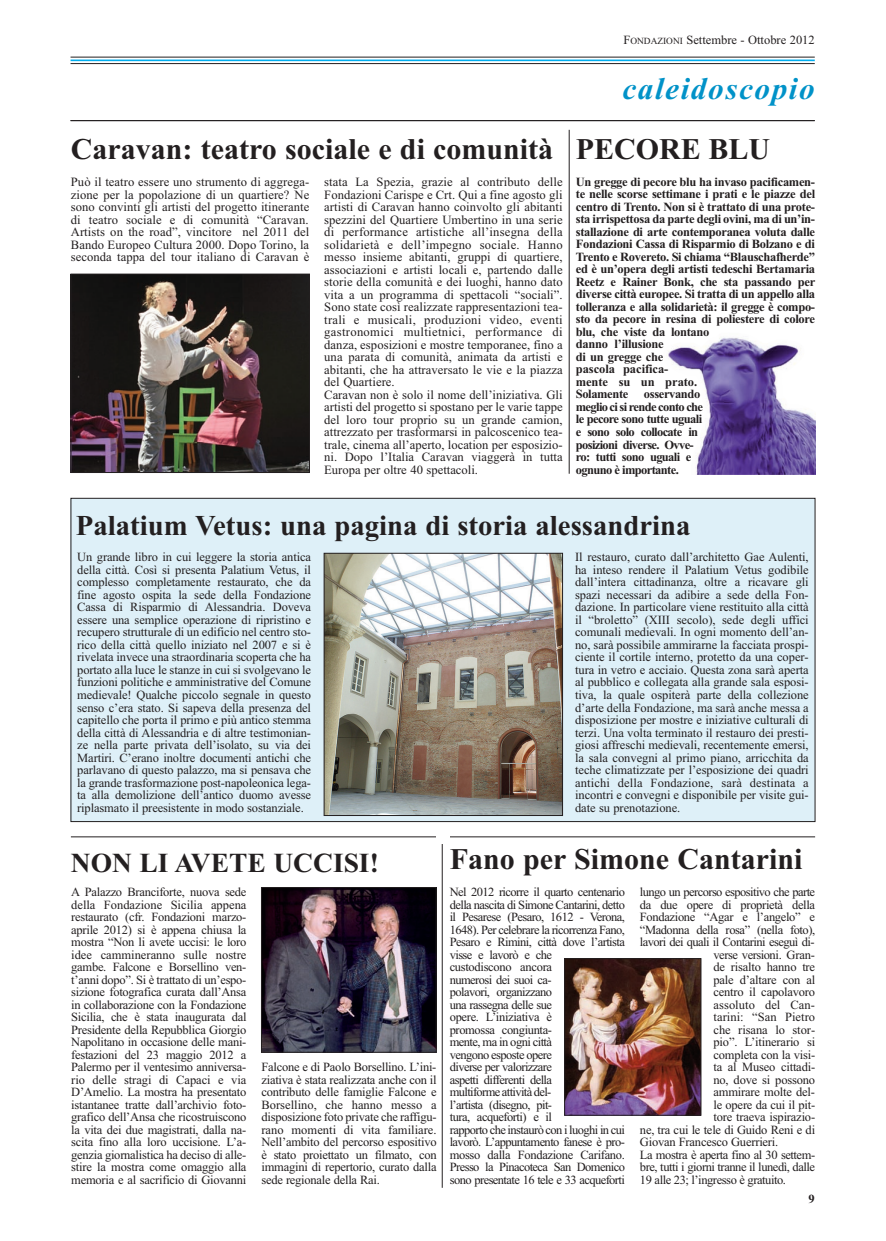
<style>
.page{position:relative;width:886px;height:1241px;background:#fff}
.page>*{position:absolute;margin:0;border:0;box-sizing:border-box;transform-origin:0 0}
.t1{font:italic 700 31.25px "Times New Roman";letter-spacing:.05em;color:#0092c8}
.t2{font:700 30px "Times New Roman";color:#231f20}
.t3{font:700 28.75px "Times New Roman";color:#231f20}
.t4{font:700 27.5px "Times New Roman";color:#231f20}
.t5{font:12.62px/12.5px "Times New Roman";letter-spacing:.005em;color:#231f20;text-align:justify}
.t6{font:12.5px/12.5px "Times New Roman";letter-spacing:-.035em;color:#231f20;text-align:justify}
.t7{font:700 12.5px/12.5px "Times New Roman";letter-spacing:-.025em;color:#231f20}
.t8{font:12.5px "Times New Roman";letter-spacing:-.015em;color:#231f20}
.t9{font:12.5px "Times New Roman";letter-spacing:.005em;color:#231f20}
.t10{font:12.5px "Times New Roman";color:#231f20}
.t11{font:12.5px "Times New Roman";letter-spacing:-.005em;color:#231f20}
.s1{font-size:9.38px}
</style>
<div class="page">
<div style="left:71px;top:498px;width:744px;height:323px;background:#def0f8"></div>
<hr style="left:71px;top:59px;width:744px;height:2px;background:#00aeef">
<hr style="left:71px;top:57px;width:744px;height:1px;background:#231f20">
<hr style="left:71px;top:63px;width:744px;height:1px;background:#231f20">
<hr style="left:71px;top:120px;width:744px;height:1px;background:#231f20">
<img style="left:263px;top:889px;width:171px;height:161px">
<div style="left:261px;top:887px;width:175px;height:165px;border:1px solid #231f20"></div>
<img style="left:566px;top:960px;width:133px;height:153px">
<div style="left:564px;top:958px;width:137px;height:157px;border:1px solid #231f20"></div>
<hr style="left:71px;top:836px;width:744px;height:1px;background:#231f20">
<hr style="left:569px;top:130px;width:1px;height:343px;background:#231f20">
<hr style="left:442px;top:836px;width:1px;height:351px;background:#231f20">
<img style="left:326px;top:555px;width:235px;height:258px">
<div style="left:324px;top:553px;width:239px;height:262px;border:1px solid #231f20"></div>
<img style="left:73px;top:276px;width:234px;height:194px">
<div style="left:71px;top:274px;width:238px;height:198px;border:1px solid #231f20"></div>
<div style="left:437px;top:830px;width:13px;height:13px;background:#fff"></div>
<img style="left:666px;top:337px;width:150px;height:138px">
<p class="t10" style="left:623px;top:35px;width:193px">F<span class="s1">ONDAZIONI</span> Settembre - Ottobre 2012</p>
<h2 class="t2" style="left:71px;top:139px;width:484px">Caravan: teatro sociale e di comunità</h2>
<h1 class="t1" style="left:622px;top:78px;width:194px">caleidoscopio</h1>
<h2 class="t2" style="left:576px;top:139px;width:196px">PECORE BLU</h2>
<p class="t5" style="left:71px;top:177px;width:240px">Può il teatro essere uno strumento di aggrega&shy;zione per la popolazione di un quartiere? Ne sono convinti gli artisti del progetto itinerante di teatro sociale e di comunità “Caravan.<br>Artists on the road”, vincitore nel 2011 del Bando Europeo Cultura 2000. Dopo Torino, la seconda tappa del tour italiano di Caravan è</p>
<p class="t5" style="left:324px;top:177px;width:240px;text-align:left">stata La Spezia, grazie al contributo delle Fondazioni Carispe e Crt. Qui a fine agosto gli artisti di Caravan hanno coinvolto gli abitanti spezzini del Quartiere Umbertino in una serie di performance artistiche all’insegna della solidarietà e dell’impegno sociale. Hanno messo insieme abitanti, gruppi di quartiere, associazioni e artisti locali e, partendo dalle storie della comunità e dei luoghi, hanno dato vita a un programma di spettacoli “sociali”.<br>Sono state così realizzate rappresentazioni tea&shy;trali e musicali, produzioni video, eventi gastronomici multietnici, performance di danza, esposizioni e mostre temporanee, fino a una parata di comunità, animata da artisti e abitanti, che ha attraversato le vie e la piazza del Quartiere.<br>Caravan non è solo il nome dell’iniziativa. Gli artisti del progetto si spostano per le varie tappe del loro tour proprio su un grande camion, attrezzato per trasformarsi in palcoscenico tea&shy;trale, cinema all’aperto, location per esposizio&shy;ni. Dopo l’Italia Caravan viaggerà in tutta Europa per oltre 40 spettacoli.</p>
<p class="t7" style="left:576px;top:177px;width:241px">Un gregge di pecore blu ha invaso pacificamen&shy;te nelle scorse settimane i prati e le piazze del centro di Trento. Non si è trattato di una prote&shy;sta irrispettosa da parte degli ovini, ma di un’in&shy;stallazione di arte contemporanea voluta dalle Fondazioni Cassa di Risparmio di Bolzano e di Trento e Rovereto. Si chiama “Blaus chafherde” ed è un’opera degli artisti tedeschi Bertamaria Reetz e Rainer Bonk, che sta passando per diverse città europee. Si tratta di un appello alla tolleranza e alla solidarietà: il gregge è compo&shy;sto da pecore in resina di poliestere di colore blu, che viste da lontano<br>danno l’illusione<br>di un gregge che<br>pascola pacifica-<br>mente su un prato.<br>Solamente osservando<br>meglio ci si rende conto che<br>le pecore sono tutte uguali<br>e sono solo collocate in<br>posizioni diverse. Ovve -<br>ro: tutti sono uguali e<br>ognuno è importante.</p>
<h3 class="t3" style="left:76px;top:516px;width:616px">Palatium Vetus: una pagina di storia alessandrina</h3>
<p class="t6" style="left:77px;top:552px;width:235px">Un grande libro in cui leggere la storia antica della città. Così si presenta Palatium Vetus, il complesso completamente restaurato, che da fine agosto ospita la sede della Fondazione Cassa di Risparmio di Alessandria. Doveva essere una semplice operazione di ripristino e recupero strutturale di un edificio nel centro sto&shy;rico della città quello iniziato nel 2007 e si è rivelata invece una straordinaria scoperta che ha portato alla luce le stanze in cui si svolgevano le funzioni politiche e amministrative del Comune medievale! Qualche piccolo segnale in questo senso c’era stato. Si sapeva della presenza del capitello che porta il primo e più antico stemma della città di Alessandria e di altre testimonian&shy;ze nella parte privata dell’isolato, su via dei Martiri. C’erano inoltre documenti antichi che parlavano di questo palazzo, ma si pensava che la grande trasformazione post-napoleonica lega&shy;ta alla demolizione dell’antico duomo avesse riplasmato il preesistente in modo sostanziale.</p>
<p class="t6" style="left:575px;top:552px;width:235px">Il restauro, curato dall’architetto Gae Aulenti, ha inteso rendere il Palatium Vetus godibile dall’intera cittadinanza, oltre a ricavare gli spazi necessari da adibire a sede della Fon - dazione. In particolare viene restituito alla città il “broletto” (XIII secolo), sede degli uffici comunali medievali. In ogni momento dell’an&shy;no, sarà possibile ammirarne la facciata prospi&shy;ciente il cortile interno, protetto da una coper&shy;tura in vetro e acciaio. Questa zona sarà aperta al pubblico e collegata alla grande sala esposi&shy;tiva, la quale ospiterà parte della collezione d’arte della Fondazione, ma sarà anche messa a disposizione per mostre e iniziative culturali di terzi. Una volta terminato il restauro dei presti&shy;giosi affreschi medievali, recentemente emersi, la sala convegni al primo piano, arricchita da teche climatizzate per l’esposizione dei quadri antichi della Fondazione, sarà destinata a incontri e convegni e disponibile per visite gui&shy;date su prenotazione.</p>
<h3 class="t4" style="left:71px;top:853px;width:309px">NON LI AVETE UCCISI!</h3>
<p class="t6" style="left:71px;top:886px;width:177px">A Palazzo Branciforte, nuova sede della Fondazione Sicilia appena restaurato (cfr. Fondazioni marzo&shy;aprile 2012) si è appena chiusa la mostra “Non li avete uccisi: le loro idee cammineranno sulle nostre gambe. Falcone e Borsellino ven&shy;t’anni dopo”. Si è trattato di un’espo&shy;sizione fotografica curata dall’Ansa in collaborazione con la Fondazione Sicilia, che è stata inaugurata dal Presidente della Repub blica Giorgio Napolitano in occasione delle mani&shy;festazioni del 23 maggio 2012 a Palermo per il ventesimo anniversa&shy;rio delle stragi di Capaci e via D’Amelio. La mostra ha presentato istantanee tratte dall’archivio foto&shy;grafico dell’Ansa che ricostruiscono la vita dei due magistrati, dalla na - scita fino alla loro uccisione. L’a - genzia giornalistica ha deciso di alle&shy;stire la mostra come omaggio al la memoria e al sacrificio di Gio vanni</p>
<p class="t6" style="left:261px;top:1061px;width:177px">Falcone e di Paolo Borsellino. L’ini - ziativa è stata realizzata anche con il contributo delle famiglie Falcone e Borsellino, che hanno messo a disposizione foto private che raffigu&shy;rano momenti di vita familiare.<br>Nell’ambito del percorso espositivo è stato proiettato un filmato, con immagini di repertorio, curato dalla sede regionale della Rai.</p>
<h2 class="t2" style="left:450px;top:848px;width:354px">Fano per Simone Cantarini</h2>
<p class="t6" style="left:450px;top:886px;width:177px;text-align:left">Nel 2012 ricorre il quarto centenario della nascita di Simone Cantarini, detto il Pesarese (Pesaro, 1612 - Verona,<br>1648). Per celebrare la ricorrenza Fano,<br>Pesaro e Rimini, città dove l’artista visse e lavorò e che<br>custodiscono ancora<br>numerosi dei suoi ca -<br>po lavori, or ga nizzano<br>una rassegna delle sue<br>opere. L’i niziativa è<br>promossa congiunta-<br>mente, ma in ogni città<br>vengono esposte opere<br>diverse per valorizzare<br>aspetti differenti della<br>multiforme attività del -<br>l’artista (disegno, pit-<br>tura, acqueforti) e il<br>rapporto che instaurò con i luoghi in cui lavorò. L’ap puntamento fanese è pro&shy;mosso dalla Fondazione Carifano.<br>Presso la Pina coteca San Domenico sono presentate 16 tele e 33 acqueforti</p>
<p class="t6" style="left:640px;top:886px;width:177px">lungo un percorso espositivo che parte</p>
<p class="t6" style="left:640px;top:899px;width:177px">da due opere di proprietà della</p>
<p class="t6" style="left:640px;top:911px;width:177px">Fondazione “Agar e l’angelo” e</p>
<p class="t6" style="left:640px;top:924px;width:177px">“Madonna della rosa” (nella foto),</p>
<p class="t6" style="left:640px;top:936px;width:176px">lavori dei quali il Contarini eseguì di -</p>
<p class="t6" style="left:713px;top:949px;width:103px">ver se versioni. Gran -</p>
<p class="t8" style="left:713px;top:962px;width:103px">de risalto han no tre</p>
<p class="t8" style="left:713px;top:974px;width:103px">pale d’altare con al</p>
<p class="t8" style="left:713px;top:987px;width:103px">centro il capolavoro</p>
<p class="t9" style="left:713px;top:999px;width:103px">assoluto del Can -</p>
<p class="t9" style="left:713px;top:1012px;width:103px">tarini: “San Pietro</p>
<p class="t11" style="left:713px;top:1024px;width:103px">che risana lo stor-</p>
<p class="t8" style="left:713px;top:1037px;width:103px">pio”. L’i tinerario si</p>
<p class="t8" style="left:713px;top:1049px;width:103px">completa con la visi-</p>
<p class="t8" style="left:713px;top:1062px;width:103px">ta al Museo cittadi-</p>
<p class="t8" style="left:713px;top:1074px;width:103px">no, dove si possono</p>
<p class="t8" style="left:713px;top:1087px;width:103px">am mirare molte del -</p>
<p class="t8" style="left:713px;top:1099px;width:103px">le opere da cui il pit-</p>
<p class="t8" style="left:713px;top:1112px;width:103px">tore traeva ispirazio-</p>
<p class="t8" style="left:640px;top:1124px;width:177px">ne, tra cui le tele di Guido Reni e di</p>
<p class="t8" style="left:640px;top:1137px;width:140px">Giovan Francesco Guerrieri.</p>
<p class="t6" style="left:640px;top:1149px;width:177px">La mostra è aperta fino al 30 settem-</p>
<p class="t6" style="left:640px;top:1161px;width:177px">bre, tutti i giorni tranne il lunedì, dalle</p>
<p class="t6" style="left:640px;top:1174px;width:148px">19 alle 23; l’ingresso è gratuito.</p>
<p class="t7" style="left:808px;top:1194px;width:8px">9</p>
</div>
